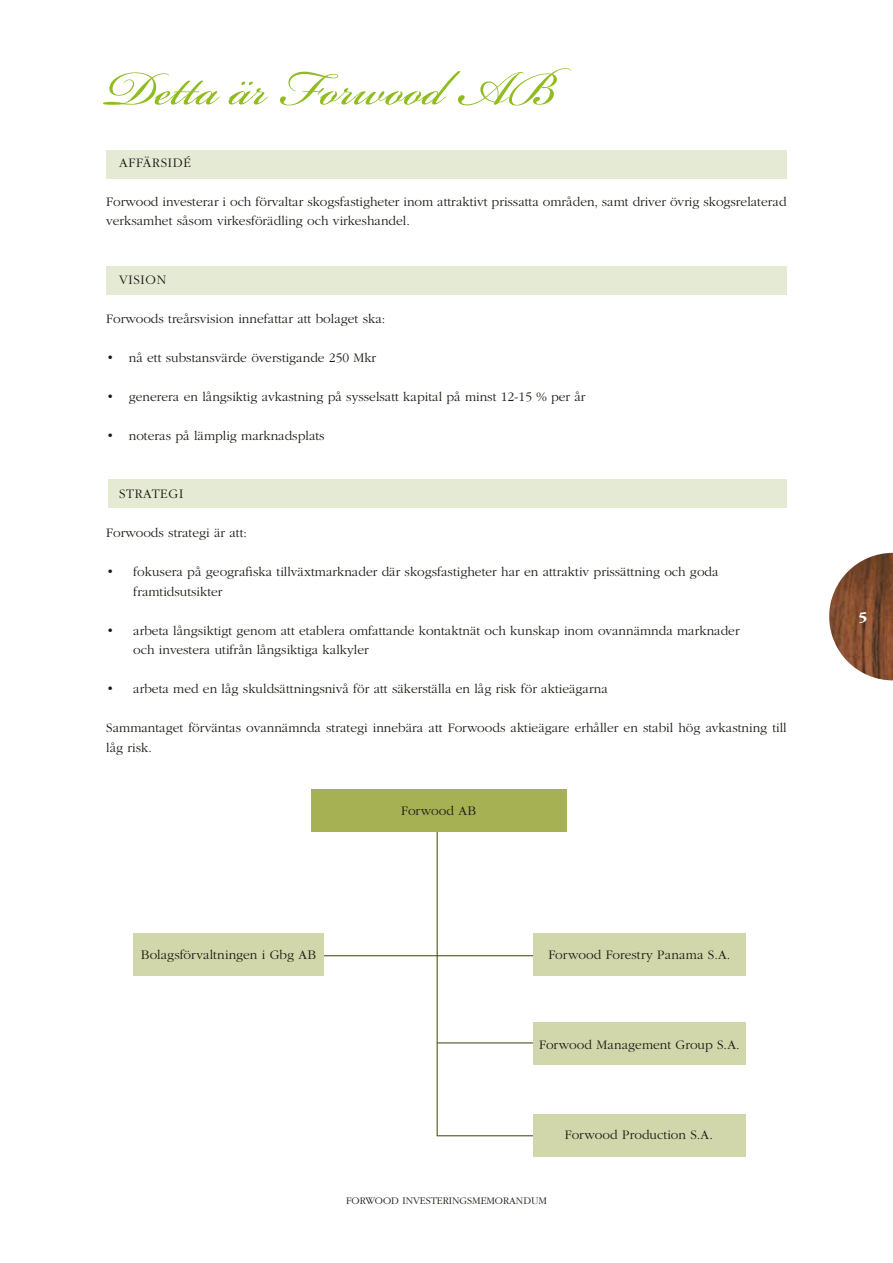
<style>
.page{position:relative;width:893px;height:1263px;background:#fff}
.page>*{position:absolute;margin:0;border:0;box-sizing:border-box;transform-origin:0 0}
.t1{font:75px "Bickham Script Pro";color:#90bc20}
.t2{font:700 15px "ITC Garamond Std";color:#fff}
.t3{font:300 13.5px/19.5px "ITC Garamond Std";color:#1b1711}
.t4{font:300 13.5px "ITC Garamond Std";letter-spacing:.05em;color:#1b1711}
.t5{font:300 10.5px "ITC Garamond Std";color:#1b1711}
</style>
<div class="page">
<img style="left:829px;top:553px;width:64px;height:127px">
<div style="left:106px;top:150px;width:681px;height:28px;background:#e5ead4"></div>
<div style="left:106px;top:266px;width:681px;height:28px;background:#e5ead4"></div>
<div style="left:108px;top:479px;width:679px;height:28px;background:#e5ead4"></div>
<hr style="left:437px;top:1135px;width:103px;height:1px;background:#394300">
<hr style="left:437px;top:1042px;width:98px;height:1px;background:#394300">
<hr style="left:321px;top:955px;width:214px;height:1px;background:#394300">
<hr style="left:437px;top:830px;width:1px;height:306px;background:#394300">
<div style="left:311px;top:789px;width:255px;height:42px;background:#a6b154"></div>
<div style="left:533px;top:933px;width:213px;height:43px;background:#d1d7aa"></div>
<div style="left:533px;top:1114px;width:213px;height:43px;background:#d1d7aa"></div>
<div style="left:533px;top:1023px;width:213px;height:42px;background:#d1d7aa"></div>
<div style="left:133px;top:933px;width:191px;height:43px;background:#d1d7aa"></div>
<h1 class="t1" style="left:106px;top:34px;width:452px">Detta är Forwood AB</h1>
<p class="t4" style="left:119px;top:155px;width:74px">AFFÄRSIDÉ</p>
<p class="t3" style="left:106px;top:192px;width:682px">Forwood investerar i och förvaltar skogsfastigheter inom attraktivt prissatta områden, samt driver övrig skogsrelaterad verksamhet såsom virkesförädling och virkeshandel.</p>
<p class="t3" style="left:119px;top:270px;width:49px">VISION</p>
<p class="t3" style="left:106px;top:309px;width:281px">Forwoods treårsvision innefattar att bolaget ska:</p>
<p class="t3" style="left:106px;top:348px;width:271px">• nå ett substansvärde överstigande 250 Mkr</p>
<p class="t3" style="left:106px;top:387px;width:481px">• generera en långsiktig avkastning på sysselsatt kapital på minst 12-15 % per år</p>
<p class="t3" style="left:106px;top:426px;width:220px">• noteras på lämplig marknadsplats</p>
<p class="t4" style="left:119px;top:487px;width:66px">STRATEGI</p>
<p class="t3" style="left:106px;top:523px;width:142px">Forwoods strategi är att:</p>
<p class="t3" style="left:133px;top:562px;width:587px;text-indent:-27px">• fokusera på geografiska tillväxtmarknader där skogsfastigheter har en attraktiv prissättning och goda framtidsutsikter</p>
<p class="t3" style="left:133px;top:621px;width:608px;text-indent:-27px">• arbeta långsiktigt genom att etablera omfattande kontaktnät och kunskap inom ovannämnda marknader och investera utifrån långsiktiga kalkyler</p>
<p class="t3" style="left:106px;top:679px;width:503px">• arbeta med en låg skuldsättningsnivå för att säkerställa en låg risk för aktieägarna</p>
<p class="t3" style="left:106px;top:718px;width:682px">Sammantaget förväntas ovannämnda strategi innebära att Forwoods aktieägare erhåller en stabil hög avkastning till låg risk.</p>
<p class="t3" style="left:401px;top:801px;width:76px">Forwood AB</p>
<p class="t3" style="left:141px;top:946px;width:177px">Bolagsförvaltningen i Gbg AB</p>
<p class="t3" style="left:548px;top:946px;width:183px">Forwood Forestry Panama S.A.</p>
<p class="t3" style="left:539px;top:1035px;width:202px">Forwood Management Group S.A.</p>
<p class="t3" style="left:565px;top:1126px;width:149px">Forwood Production S.A.</p>
<p class="t5" style="left:346px;top:1195px;width:202px">FORWOOD INVESTERINGSMEMORANDUM</p>
<p class="t2" style="left:859px;top:609px;width:10px">5</p>
</div>
